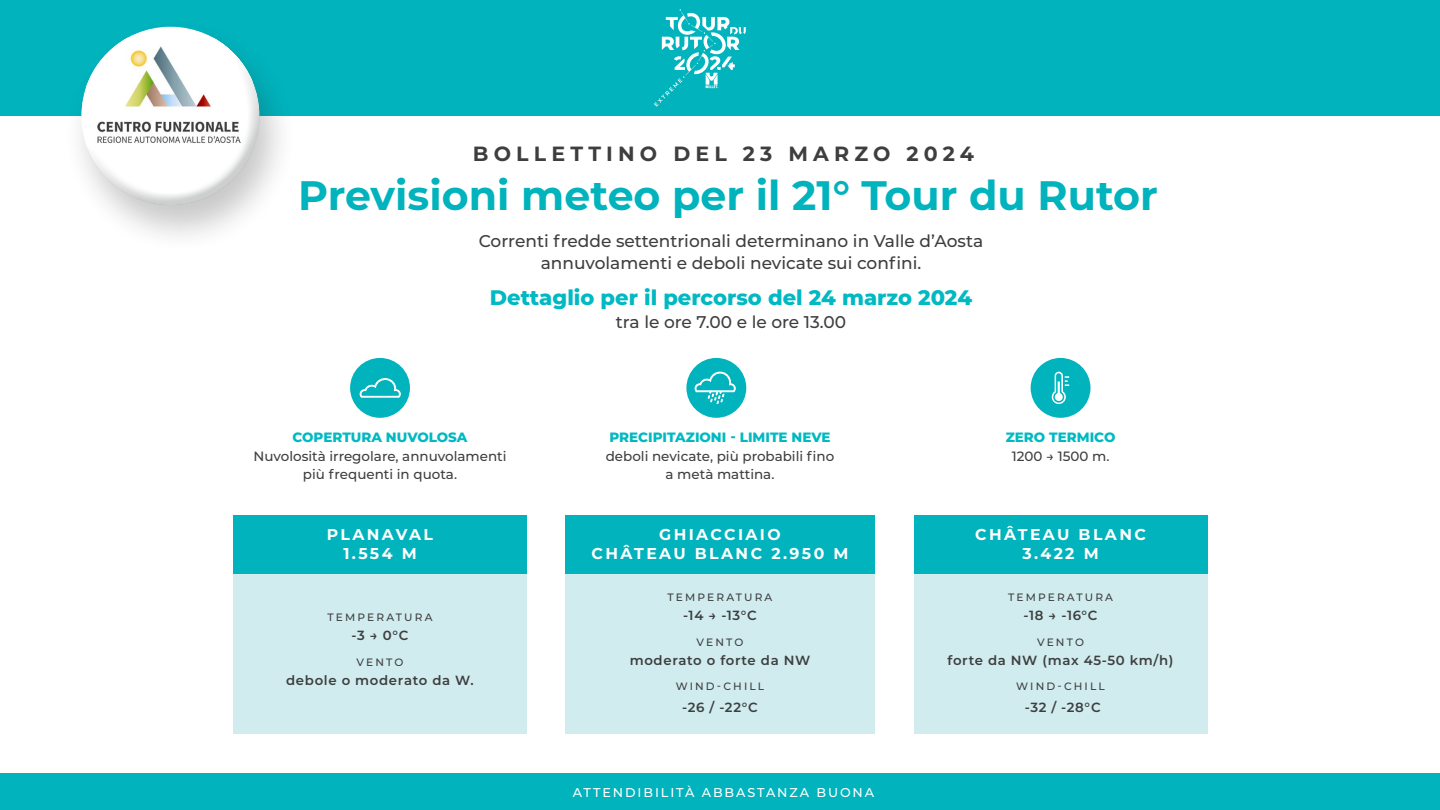
<style>
.page{position:relative;width:1440px;height:810px;background:#fff}
.page>*{position:absolute;margin:0;border:0;box-sizing:border-box;transform-origin:0 0}
.t1{font:700 41.1px "Montserrat";color:#00b3bd}
.t2{font:800 21px "Montserrat";color:#00b9c2}
.t3{font:700 20.55px "Montserrat";letter-spacing:.25em;color:#3e3e3f}
.t4{font:500 16.95px "Montserrat";color:#3e3e3f}
.t5{font:700 15.67px "Montserrat";letter-spacing:.15em;color:#fff}
.t6{font:500 13.5px/18.5px "Montserrat";color:#3e3e3f;text-align:center}
.t7{font:800 13.5px "Montserrat";color:#00b9c2}
.t8{font:600 13.27px "Montserrat";letter-spacing:.05em;color:#3e3e3f}
.t9{font:500 12.75px "Montserrat";letter-spacing:.15em;color:#fff}
.t10{font:500 10.65px "Montserrat";letter-spacing:.2em;color:#3e3e3f}
</style>
<div class="page">
<div style="left:0;top:774px;width:1440px;height:36px;background:#00b3bd"></div>
<div style="left:0;top:0;width:1440px;height:116px;background:#00b3bd"></div>
<div style="left:63px;top:19px;width:234px;height:234px;background:#231f20;opacity:.25"></div>
<div style="left:80px;top:25px;width:176px;height:141px;background:#fff;opacity:.34"></div>
<div style="left:82px;top:54px;width:178px;height:151px;background:#323738;opacity:.24"></div>
<div style="left:233px;top:574px;width:294px;height:160px;background:#d0ecef"></div>
<div style="left:233px;top:515px;width:294px;height:59px;background:#00b3bd"></div>
<div style="left:914px;top:574px;width:293px;height:160px;background:#d0ecef"></div>
<div style="left:914px;top:515px;width:293px;height:59px;background:#00b3bd"></div>
<div style="left:565px;top:574px;width:310px;height:160px;background:#d0ecef"></div>
<div style="left:565px;top:515px;width:310px;height:59px;background:#00b3bd"></div>
<svg style="left:654px;top:9px;width:92px;height:98px"></svg>
<div style="left:350px;top:358px;width:60px;height:60px;background:#00b3bd;border-radius:50%"></div>
<div style="left:686px;top:358px;width:60px;height:60px;background:#00b3bd;border-radius:50%"></div>
<svg style="left:359px;top:378px;width:42px;height:20px"></svg>
<svg style="left:694px;top:371px;width:42px;height:34px"></svg>
<div style="left:1031px;top:358px;width:60px;height:60px;background:#00b3bd;border-radius:50%"></div>
<svg style="left:1051px;top:372px;width:18px;height:33px"></svg>
<p class="t3" style="left:473px;top:139px;width:503px">BOLLETTINO DEL 23 MARZO 2024</p>
<p class="t1" style="left:298px;top:165px;width:861px">Previsioni meteo per il 21° Tour du Rutor</p>
<p class="t4" style="left:479px;top:229px;width:506px">Correnti fredde settentrionali determinano in Valle d’Aosta</p>
<p class="t4" style="left:541px;top:251px;width:382px">annuvolamenti e deboli nevicate sui confini.</p>
<p class="t2" style="left:490px;top:283px;width:484px">Dettaglio per il percorso del 24 marzo 2024</p>
<p class="t4" style="left:616px;top:310px;width:232px">tra le ore 7.00 e le ore 13.00</p>
<p class="t7" style="left:292px;top:427px;width:177px">COPERTURA NUVOLOSA</p>
<p class="t6" style="left:253px;top:446px;width:255px">Nuvolosità irregolare, annuvolamenti più frequenti in quota.</p>
<p class="t5" style="left:327px;top:523px;width:108px">PLANAVAL</p>
<p class="t5" style="left:343px;top:542px;width:75px">1.554 M</p>
<p class="t10" style="left:328px;top:610px;width:106px">TEMPERATURA</p>
<p class="t8" style="left:352px;top:626px;width:58px">-3 → 0°C</p>
<p class="t10" style="left:357px;top:655px;width:48px">VENTO</p>
<p class="t8" style="left:286px;top:671px;width:189px">debole o moderato da W.</p>
<p class="t7" style="left:609px;top:427px;width:223px">PRECIPITAZIONI - LIMITE NEVE</p>
<p class="t6" style="left:606px;top:446px;width:230px">deboli nevicate, più probabili fino a metà mattina.</p>
<p class="t5" style="left:659px;top:523px;width:123px">GHIACCIAIO</p>
<p class="t5" style="left:592px;top:542px;width:259px">CHÂTEAU BLANC 2.950 M</p>
<p class="t10" style="left:668px;top:589px;width:106px">TEMPERATURA</p>
<p class="t8" style="left:683px;top:606px;width:75px">-14 → -13°C</p>
<p class="t10" style="left:697px;top:634px;width:48px">VENTO</p>
<p class="t8" style="left:630px;top:651px;width:182px">moderato o forte da NW</p>
<p class="t10" style="left:676px;top:679px;width:90px">WIND-CHILL</p>
<p class="t8" style="left:682px;top:697px;width:77px">-26 / -22°C</p>
<p class="t9" style="left:573px;top:784px;width:303px">ATTENDIBILITÀ ABBASTANZA BUONA</p>
<p class="t7" style="left:1006px;top:427px;width:111px">ZERO TERMICO</p>
<p class="t6" style="left:1012px;top:446px;width:99px">1200 → 1500 m.</p>
<p class="t5" style="left:975px;top:523px;width:172px">CHÂTEAU BLANC</p>
<p class="t5" style="left:1022px;top:542px;width:78px">3.422 M</p>
<p class="t10" style="left:1008px;top:589px;width:106px">TEMPERATURA</p>
<p class="t8" style="left:1024px;top:606px;width:75px">-18 → -16°C</p>
<p class="t10" style="left:1037px;top:634px;width:48px">VENTO</p>
<p class="t8" style="left:948px;top:651px;width:228px">forte da NW (max 45-50 km/h)</p>
<p class="t10" style="left:1016px;top:679px;width:90px">WIND-CHILL</p>
<p class="t8" style="left:1025px;top:697px;width:77px">-32 / -28°C</p>
</div>
